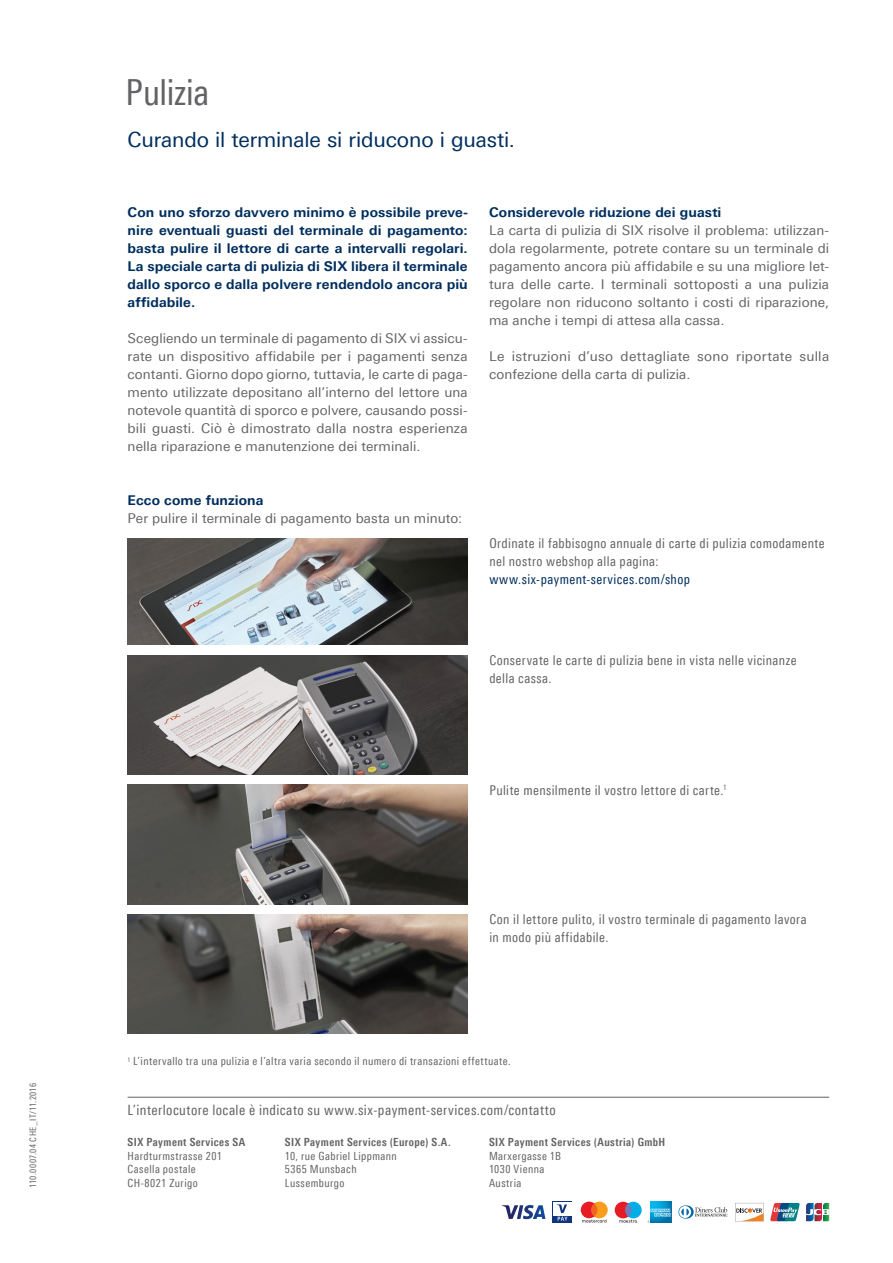
<style>
.page{position:relative;width:893px;height:1263px;background:#fff}
.page>*{position:absolute;margin:0;border:0;box-sizing:border-box;transform-origin:0 0}
.t1{font:36px "Linotype Univers 420 Cn";letter-spacing:-.005em;color:#636366}
.t2{font:21px "Linotype Univers 430";letter-spacing:-.005em;color:#002e5e}
.t3{font:14.25px "Linotype Univers 420 Cn";letter-spacing:.03em;color:#636366}
.t4{font:13.5px/18px "Linotype Univers 430";letter-spacing:.01em;color:#636366;text-align:justify}
.t5{font:700 13.5px/18px "Linotype Univers 630";letter-spacing:.01em;color:#002e5e;text-align:justify}
.t6{font:13.5px/18px "Linotype Univers 420 Cn";letter-spacing:.03em;color:#636366}
.t7{font:13.5px "Linotype Univers 420 Cn";letter-spacing:.035em;color:#002e5e}
.t8{font:11.25px/13.5px "Linotype Univers 420 Cn";letter-spacing:.035em;color:#636366}
.t9{font:700 11.25px "Linotype Univers 620 Cn";letter-spacing:.04em;color:#636366}
.t10{font:9px "Linotype Univers 420 Cn";letter-spacing:.05em;color:#636366}
</style>
<div class="page">
<img style="left:650px;top:1201px;width:21px;height:1px">
<svg style="left:806px;top:1203px;width:23px;height:18px"></svg>
<svg style="left:502px;top:1205px;width:43px;height:14px"></svg>
<svg style="left:678px;top:1205px;width:50px;height:13px"></svg>
<svg style="left:770px;top:1203px;width:30px;height:18px"></svg>
<svg style="left:553px;top:1201px;width:19px;height:21px"></svg>
<div style="left:553px;top:1202px;width:19px;height:13px;background:#fff"></div>
<svg style="left:557px;top:1204px;width:11px;height:17px"></svg>
<svg style="left:581px;top:1201px;width:27px;height:21px"></svg>
<svg style="left:615px;top:1202px;width:57px;height:21px"></svg>
<svg style="left:735px;top:1203px;width:29px;height:18px"></svg>
<img style="left:128px;top:538px;width:340px;height:107px">
<img style="left:128px;top:655px;width:340px;height:119px">
<img style="left:128px;top:785px;width:340px;height:119px">
<img style="left:128px;top:915px;width:340px;height:119px">
<hr style="left:128px;top:1097px;width:157px;height:1px;background:#636366">
<hr style="left:285px;top:1097px;width:204px;height:1px;background:#636366">
<hr style="left:489px;top:1097px;width:340px;height:1px;background:#636366">
<p class="t10" style="left:28px;top:1188px;width:106px;rotate:-90deg">110.0007.04 CHE_IT/11.2016</p>
<h1 class="t1" style="left:126px;top:71px;width:85px">Pulizia</h1>
<h2 class="t2" style="left:128px;top:128px;width:389px">Curando il terminale si riducono i guasti.</h2>
<p class="t5" style="left:128px;top:203px;width:342px">Con uno sforzo davvero minimo è possibile preve&shy;nire eventuali guasti del terminale di pagamento: basta pulire il lettore di carte a intervalli regolari.<br>La speciale carta di pulizia di SIX libera il terminale dallo sporco e dalla polvere rendendolo ancora più affidabile.</p>
<p class="t4" style="left:128px;top:329px;width:342px">Scegliendo un terminale di pagamento di SIX vi assicu&shy;rate un dispositivo affidabile per i pagamenti senza contanti. Giorno dopo giorno, tuttavia, le carte di paga&shy;mento utilizzate depositano all’interno del lettore una notevole quantità di sporco e polvere, causando possi&shy;bili guasti. Ciò è dimostrato dalla nostra esperienza nella riparazione e manutenzione dei terminali.</p>
<p class="t5" style="left:128px;top:491px;width:137px">Ecco come funziona</p>
<p class="t4" style="left:128px;top:509px;width:336px">Per pulire il terminale di pagamento basta un minuto:</p>
<p class="t5" style="left:489px;top:203px;width:234px">Considerevole riduzione dei guasti</p>
<p class="t4" style="left:489px;top:221px;width:342px">La carta di pulizia di SIX risolve il problema: utilizzan&shy;dola regolarmente, potrete contare su un terminale di pagamento ancora più affidabile e su una migliore let&shy;tura delle carte. I terminali sottoposti a una pulizia regolare non riducono soltanto i costi di riparazione, ma anche i tempi di attesa alla cassa.</p>
<p class="t4" style="left:489px;top:347px;width:342px">Le istruzioni d’uso dettagliate sono riportate sulla confezione della carta di pulizia.</p>
<p class="t6" style="left:489px;top:534px;width:337px">Ordinate il fabbisogno annuale di carte di pulizia comodamente nel nostro webshop alla pagina:</p>
<p class="t7" style="left:489px;top:571px;width:202px">www.six-payment-services.com/shop</p>
<p class="t6" style="left:489px;top:651px;width:309px">Conservate le carte di pulizia bene in vista nelle vicinanze della cassa.</p>
<p class="t6" style="left:489px;top:781px;width:239px">Pulite mensilmente il vostro lettore di carte.<sup>1</sup></p>
<p class="t6" style="left:489px;top:910px;width:319px">Con il lettore pulito, il vostro terminale di pagamento lavora in modo più affidabile.</p>
<p class="t8" style="left:128px;top:1054px;width:385px"><sup>1</sup> L’intervallo tra una pulizia e l’altra varia secondo il numero di transazioni effettuate.</p>
<p class="t3" style="left:128px;top:1101px;width:430px">L’interlocutore locale è indicato su www.six-payment-services.com/contatto</p>
<p class="t9" style="left:128px;top:1136px;width:119px">SIX Payment Services SA</p>
<p class="t8" style="left:128px;top:1149px;width:96px">Hardturmstrasse 201<br>Casella postale<br>CH-8021 Zurigo</p>
<p class="t9" style="left:285px;top:1136px;width:167px">SIX Payment Services (Europe) S.A.</p>
<p class="t8" style="left:285px;top:1149px;width:114px">10, rue Gabriel Lippmann<br>5365 Munsbach<br>Lussemburgo</p>
<p class="t9" style="left:489px;top:1136px;width:178px">SIX Payment Services (Austria) GmbH</p>
<p class="t8" style="left:489px;top:1149px;width:73px">Marxergasse 1B<br>1030 Vienna<br>Austria</p>
</div>
